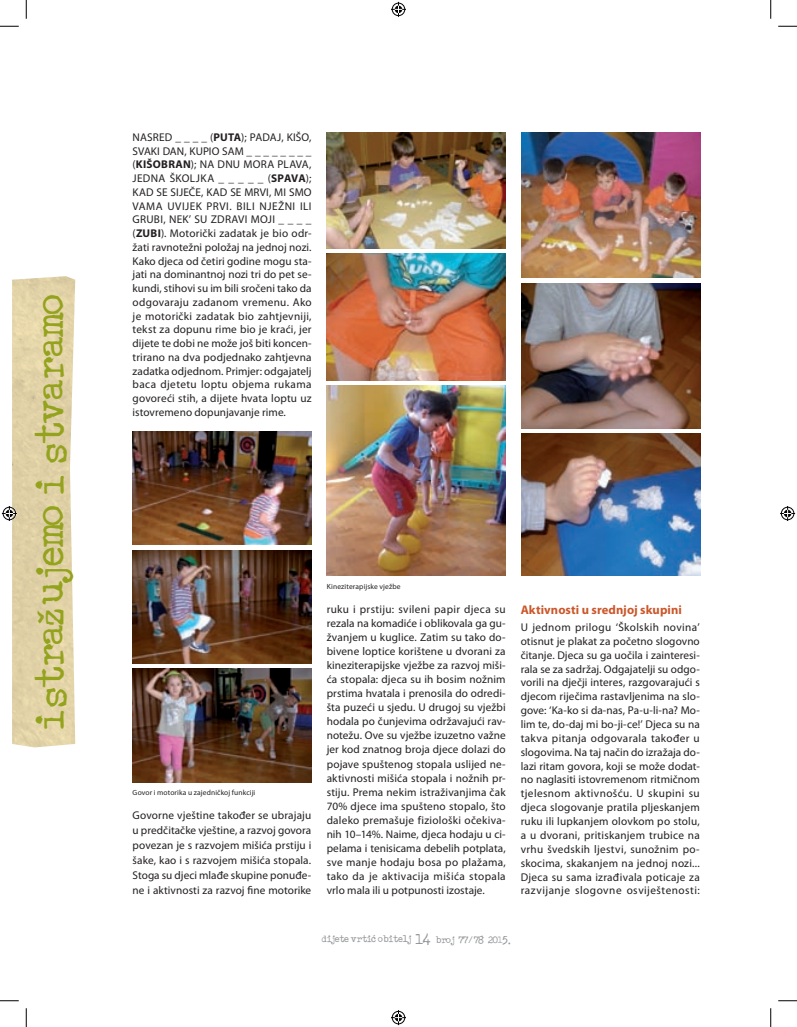
<style>
.page{position:relative;width:797px;height:1027px;background:#fff}
.page>*{position:absolute;margin:0;border:0;box-sizing:border-box;transform-origin:0 0}
.t1{font:31.25px "ACOUSTICBASSV";color:#94a31e}
.t2{font:700 12.5px "Myriad Pro";letter-spacing:.005em;color:#cb572b}
.t3{font:11.25px/13.8px "Myriad Pro";letter-spacing:.01em;color:#231f20;text-align:justify}
.t4{font:7.5px "Myriad Pro";letter-spacing:.015em;color:#231f20}
.t5{font:7.5px "ACOUSTICBASSV";color:#939598}
.s1{font-weight:700}
.s2{font-size:12.5px}
</style>
<div class="page">
<img style="left:12px;top:276px;width:63px;height:471px">
<img style="left:133px;top:431px;width:179px;height:114px">
<img style="left:133px;top:550px;width:179px;height:113px">
<img style="left:133px;top:669px;width:179px;height:113px">
<img style="left:327px;top:386px;width:179px;height:190px">
<img style="left:327px;top:133px;width:178px;height:115px">
<img style="left:326px;top:253px;width:179px;height:128px">
<img style="left:521px;top:133px;width:179px;height:145px">
<img style="left:521px;top:283px;width:179px;height:145px">
<img style="left:521px;top:434px;width:179px;height:142px">
<svg style="left:0;top:25px;width:19px;height:2px"></svg>
<svg style="left:778px;top:25px;width:19px;height:2px"></svg>
<svg style="left:0;top:1000px;width:19px;height:1px"></svg>
<svg style="left:778px;top:1000px;width:19px;height:1px"></svg>
<svg style="left:25px;top:0;width:2px;height:19px"></svg>
<svg style="left:25px;top:1008px;width:2px;height:19px"></svg>
<svg style="left:770px;top:0;width:1px;height:19px"></svg>
<svg style="left:770px;top:1008px;width:1px;height:19px"></svg>
<svg style="left:391px;top:2px;width:15px;height:15px"></svg>
<svg style="left:391px;top:1010px;width:15px;height:15px"></svg>
<svg style="left:2px;top:506px;width:15px;height:15px"></svg>
<svg style="left:780px;top:506px;width:15px;height:15px"></svg>
<h1 class="t1" style="left:25px;top:732px;width:438px;rotate:-90deg">istražujemo i stvaramo</h1>
<p class="t3" style="left:133px;top:130px;width:180px">NASRED _ _ _ _ (<span class="s1">PUTA</span>); PADAJ, KIŠO, SVAKI DAN, KUPIO SAM _ _ _ _ _ _ _ _ (<span class="s1">KIŠOBRAN</span>); NA DNU MORA PLAVA, JEDNA ŠKOLJKA _ _ _ _ _ (<span class="s1">SPAVA</span>); KAD SE SIJEČE, KAD SE MRVI, MI SMO VAMA UVIJEK PRVI. BILI NJEŽNI ILI GRUBI, NEK’ SU ZDRAVI MOJI _ _ _ _ (<span class="s1">ZUBI</span>). Motorički zadatak je bio odr&shy;žati ravnotežni položaj na jednoj nozi.<br>Kako djeca od četiri godine mogu sta&shy;jati na dominantnoj nozi tri do pet se&shy;kundi, stihovi su im bili sročeni tako da odgovaraju zadanom vremenu. Ako je motorički zadatak bio zahtjevniji, tekst za dopunu rime bio je kraći, jer dijete te dobi ne može još biti koncen&shy;trirano na dva podjednako zahtjevna zadatka odjednom. Primjer: odgajatelj baca djetetu loptu objema rukama govoreći stih, a dijete hvata loptu uz istovremeno dopunjavanje rime.</p>
<p class="t4" style="left:133px;top:788px;width:124px">Govor i motorika u zajedničkoj funkciji</p>
<p class="t3" style="left:133px;top:807px;width:180px;line-height:15.1px">Govorne vještine također se ubrajaju u predčitačke vještine, a razvoj govora povezan je s razvojem mišića prstiju i šake, kao i s razvojem mišića stopala.<br>Stoga su djeci mlađe skupine ponuđe&shy;ne i aktivnosti za razvoj ne motorike</p>
<p class="t4" style="left:327px;top:581px;width:75px">Kineziterapijske vježbe</p>
<p class="t3" style="left:327px;top:602px;width:180px;line-height:14.1px">ruku i prstiju: svileni papir djeca su rezala na komadiće i oblikovala ga gu&shy;žvanjem u kuglice. Zatim su tako do&shy;bivene loptice korištene u dvorani za kineziterapijske vježbe za razvoj miši&shy;ća stopala: djeca su ih bosim nožnim prstima hvatala i prenosila do odredi&shy;šta puzeći u sjedu. U drugoj su vježbi hodala po čunjevima održavajući rav&shy;notežu. Ove su vježbe izuzetno važne jer kod znatnog broja djece dolazi do pojave spuštenog stopala uslijed ne&shy;aktivnosti mišića stopala i nožnih pr&shy;stiju. Prema nekim istraživanjima čak 70% djece ima spušteno stopalo, što daleko premašuje fiziološki očekiva&shy;nih 10–14%. Naime, djeca hodaju u ci&shy;pelama i tenisicama debelih potplata, sve manje hodaju bosa po plažama, tako da je aktivacija mišića stopala vrlo mala ili u potpunosti izostaje.</p>
<p class="t2" style="left:521px;top:601px;width:162px">Aktivnosti u srednjoj skupini</p>
<p class="t3" style="left:521px;top:620px;width:181px">U jednom prilogu ‘Školskih novina’ otisnut je plakat za početno slogovno čitanje. Djeca su ga uočila i zainteresi&shy;rala se za sadržaj. Odgajatelji su odgo&shy;vorili na dječji interes, razgovarajući s djecom riječima rastavljenima na slo&shy;gove: ‘Ka-ko si da-nas, Pa-u-li-na? Mo&shy;lim te, do-daj mi bo-ji-ce!’ Djeca su na takva pitanja odgovarala također u slogovima. Na taj način do izražaja do&shy;lazi ritam govora, koji se može dodat&shy;no naglasiti istovremenom ritmičnom tjelesnom aktivnošću. U skupini su djeca slogovanje pratila pljeskanjem ruku ili lupkanjem olovkom po stolu, a u dvorani, pritiskanjem trubice na vrhu švedskih ljestvi, sunožnim po&shy;skocima, skakanjem na jednoj nozi...<br>Djeca su sama izrađivala poticaje za razvijanje slogovne osviještenosti:</p>
<p class="t5" style="left:321px;top:933px;width:195px">dijete vrtić obitelj <span class="s2">14</span> broj 77/ 78 2015.</p>
</div>
